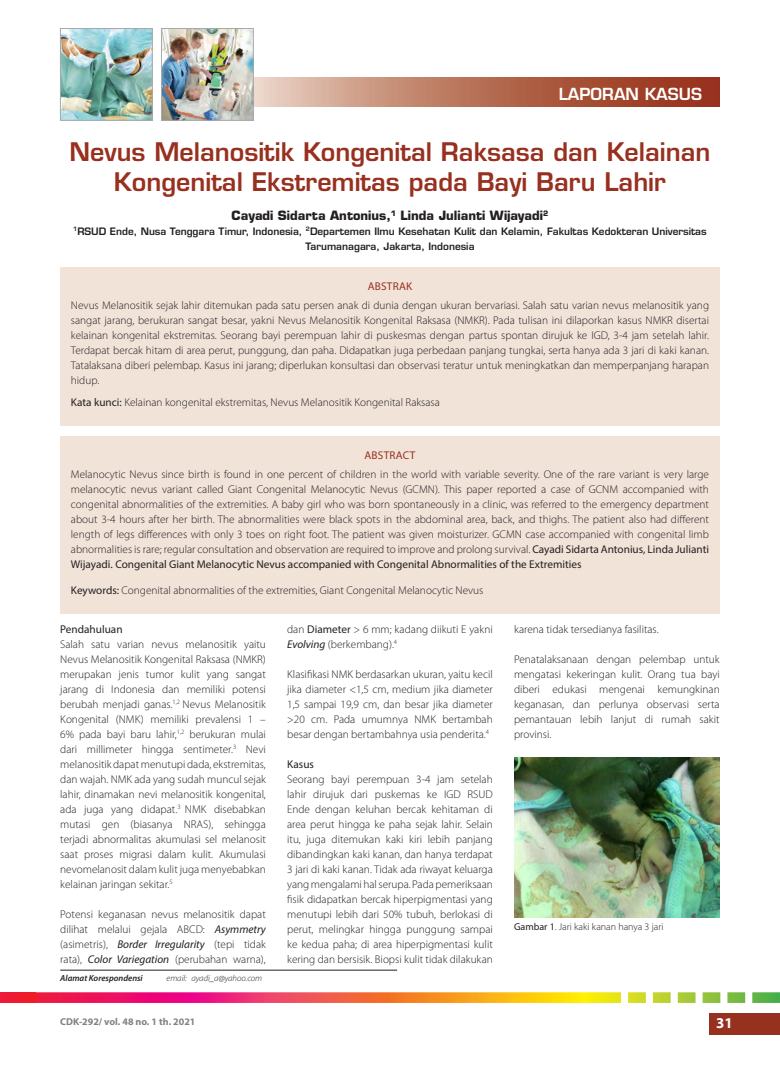
<style>
.page{position:relative;width:780px;height:1088px;background:#fff}
.page>*{position:absolute;margin:0;border:0;box-sizing:border-box;transform-origin:0 0}
.Eurostile_-_H1{font:600 25px/30px "Eurostile LT Std";color:#98301f;text-align:center}
.t1{font:600 16.25px "Eurostile LT Std";color:#fff}
.t2{font:700 15px "Myriad Pro";color:#fff}
.Eurostile_-_H2{font:700 12.5px "Eurostile LT Std";color:#231f20}
.MP_default{font:300 11.25px/15px "Myriad Pro";color:#231f20;text-align:justify}
.MP_abstrak_default{font:300 11.25px/15px "Myriad Pro";color:#231f20;text-align:justify}
.MP_H2{font:11.25px "Myriad Pro";color:#231f20}
.MP_abstrak_H1___colo{font:11.25px "Myriad Pro";letter-spacing:.02em;color:#98301f}
.Eurostile_-_H3_BR{font:600 10px/15px "Eurostile LT Std";color:#231f20;text-align:center}
.MP_img_title_BR{font:300 10px "Myriad Pro";color:#231f20}
.t3{font:700 10px "Myriad Pro";color:#808285}
.Korespondensi_H2{font:italic 300 8.75px "Myriad Pro";color:#231f20}
.t4{font:italic 600 8.75px "Myriad Pro";color:#231f20}
.s1{font-weight:400}
.s2{font-weight:400;font-style:italic}
</style>
<div class="page">
<svg style="left:253px;top:78px;width:466px;height:29px;background:#b9745d"></svg>
<img style="left:163px;top:30px;width:88px;height:88px">
<div style="left:161px;top:28px;width:92px;height:92px;border:1px solid #a8a9ad"></div>
<img style="left:62px;top:30px;width:88px;height:88px">
<div style="left:60px;top:28px;width:92px;height:92px;border:1px solid #a8a9ad"></div>
<div style="left:709px;top:1013px;width:71px;height:21px;background:#98301f"></div>
<svg style="left:36px;top:992px;width:744px;height:11px;background:#e48050"></svg>
<div style="left:0;top:992px;width:36px;height:11px;background:#ee1a2f"></div>
<hr style="left:60px;top:970px;width:337px;height:1px;background:#231f20">
<div style="left:60px;top:267px;width:659px;height:159px;background:#f2e3d9"></div>
<div style="left:60px;top:436px;width:659px;height:177px;background:#f2e3d9"></div>
<img style="left:514px;top:757px;width:205px;height:161px">
<h2 class="t1" style="left:558px;top:84px;width:145px">LAPORAN KASUS</h2>
<p class="Eurostile_-_H1" style="left:70px;top:136px;width:642px">Nevus Melanositik Kongenital Raksasa dan Kelainan<br>Kongenital Ekstremitas pada Bayi Baru Lahir</p>
<p class="Eurostile_-_H2" style="left:231px;top:207px;width:318px">Cayadi Sidarta Antonius,<sup>1</sup> Linda Julianti Wijayadi<sup>2</sup></p>
<p class="Eurostile_-_H3_BR" style="left:73px;top:223px;width:635px"><sup>1</sup>RSUD Ende, Nusa Tenggara Timur, Indonesia, <sup>2</sup>Departemen Ilmu Kesehatan Kulit dan Kelamin, Fakultas Kedokteran Universitas<br>Tarumanagara, Jakarta, Indonesia</p>
<p class="MP_abstrak_H1___colo" style="left:367px;top:280px;width:46px">ABSTRAK</p>
<p class="MP_abstrak_default" style="left:71px;top:298px;width:639px">Nevus Melanositik sejak lahir ditemukan pada satu persen anak di dunia dengan ukuran bervariasi. Salah satu varian nevus melanositik yang sangat jarang, berukuran sangat besar, yakni Nevus Melanositik Kongenital Raksasa (NMKR). Pada tulisan ini dilaporkan kasus NMKR disertai kelainan kongenital ekstremitas. Seorang bayi perempuan lahir di puskesmas dengan partus spontan dirujuk ke IGD, 3-4 jam setelah lahir.<br>Terdapat bercak hitam di area perut, punggung, dan paha. Didapatkan juga perbedaan panjang tungkai, serta hanya ada 3 jari di kaki kanan.<br>Tatalaksana diberi pelembap. Kasus ini jarang; diperlukan konsultasi dan observasi teratur untuk meningkatkan dan memperpanjang harapan hidup.</p>
<p class="MP_abstrak_default" style="left:71px;top:395px;width:370px"><span class="s1">Kata kunci:</span> Kelainan kongenital ekstremitas, Nevus Melanositik Kongenital Raksasa</p>
<p class="MP_abstrak_H1___colo" style="left:364px;top:449px;width:52px">ABSTRACT</p>
<p class="MP_abstrak_default" style="left:71px;top:467px;width:639px">Melanocytic Nevus since birth is found in one percent of children in the world with variable severity. One of the rare variant is very large melanocytic nevus variant called Giant Congenital Melanocytic Nevus (GCMN). This paper reported a case of GCNM accompanied with congenital abnormalities of the extremities. A baby girl who was born spontaneously in a clinic, was referred to the emergency department about 3-4 hours after her birth. The abnormalities were black spots in the abdominal area, back, and thighs. The patient also had different length of legs differences with only 3 toes on right foot. The patient was given moisturizer. GCMN case accompanied with congenital limb abnormalities is rare; regular consultation and observation are required to improve and prolong survival. <span class="s1">Cayadi Sidarta Antonius, Linda Julianti Wijayadi. Congenital Giant Melanocytic Nevus accompanied with Congenital Abnormalities of the Extremities</span></p>
<p class="MP_abstrak_default" style="left:71px;top:582px;width:414px"><span class="s1">Keywords:</span> Congenital abnormalities of the extremities, Giant Congenital Melanocytic Nevus</p>
<p class="MP_H2" style="left:60px;top:622px;width:64px">Pendahuluan</p>
<p class="MP_default" style="left:60px;top:637px;width:207px">Salah satu varian nevus melanositik yaitu Nevus Melanositik Kongenital Raksasa (NMKR) merupakan jenis tumor kulit yang sangat jarang di Indonesia dan memiliki potensi berubah menjadi ganas.<sup>1,2</sup> Nevus Melanositik Kongenital (NMK) memiliki prevalensi 1 – 6% pada bayi baru lahir,<sup>1,2</sup> berukuran mulai dari millimeter hingga sentimeter.<sup>3</sup> Nevi melanositik dapat menutupi dada, ekstremitas, dan wajah. NMK ada yang sudah muncul sejak lahir, dinamakan nevi melanositik kongenital, ada juga yang didapat.<sup>3</sup> NMK disebabkan mutasi gen (biasanya NRAS), sehingga terjadi abnormalitas akumulasi sel melanosit saat proses migrasi dalam kulit. Akumulasi nevomelanosit dalam kulit juga menyebabkan kelainan jaringan sekitar.<sup>5</sup></p>
<p class="MP_default" style="left:60px;top:907px;width:207px">Potensi keganasan nevus melanositik dapat dilihat melalui gejala ABCD: <span class="s2">Asymmetry </span>(asimetris), <span class="s2">Border Irregularity</span> (tepi tidak rata), <span class="s2">Color Variegation</span> (perubahan warna),</p>
<p class="MP_default" style="left:514px;top:622px;width:146px">karena tidak tersedianya fasilitas.</p>
<p class="MP_default" style="left:514px;top:652px;width:207px">Penatalaksanaan dengan pelembap untuk mengatasi kekeringan kulit. Orang tua bayi diberi edukasi mengenai kemungkinan keganasan, dan perlunya observasi serta pemantauan lebih lanjut di rumah sakit provinsi.</p>
<p class="MP_default" style="left:287px;top:622px;width:207px">dan <span class="s1">Diameter</span> &gt; 6 mm; kadang diikuti E yakni<br><span class="s2">Evolving</span> (berkembang).<sup>4</sup></p>
<p class="MP_default" style="left:287px;top:667px;width:207px">Klasifikasi NMK berdasarkan ukuran, yaitu kecil jika diameter &lt;1,5 cm, medium jika diameter 1,5 sampai 19,9 cm, dan besar jika diameter &gt;20 cm. Pada umumnya NMK bertambah besar dengan bertambahnya usia penderita.<sup>4</sup></p>
<p class="MP_H2" style="left:287px;top:757px;width:28px">Kasus</p>
<p class="MP_default" style="left:287px;top:772px;width:207px">Seorang bayi perempuan 3-4 jam setelah lahir dirujuk dari puskemas ke IGD RSUD Ende dengan keluhan bercak kehitaman di area perut hingga ke paha sejak lahir. Selain itu, juga ditemukan kaki kiri lebih panjang dibandingkan kaki kanan, dan hanya terdapat 3 jari di kaki kanan. Tidak ada riwayat keluarga yang mengalami hal serupa. Pada pemeriksaan fisik didapatkan bercak hiperpigmentasi yang menutupi lebih dari 50% tubuh, berlokasi di perut, melingkar hingga punggung sampai ke kedua paha; di area hiperpigmentasi kulit kering dan bersisik. Biopsi kulit tidak dilakukan</p>
<p class="MP_img_title_BR" style="left:514px;top:921px;width:151px"><span class="s1">Gambar 1</span>. Jari kaki kanan hanya 3 jari</p>
<p class="t4" style="left:60px;top:972px;width:84px">Alamat Korespondensi</p>
<p class="Korespondensi_H2" style="left:167px;top:972px;width:97px">email: ayadi_a@yahoo.com</p>
<p class="t3" style="left:60px;top:1015px;width:137px">CDK-292/ vol. 48 no. 1 th. 2021</p>
<h3 class="t2" style="left:716px;top:1013px;width:18px">31</h3>
</div>
